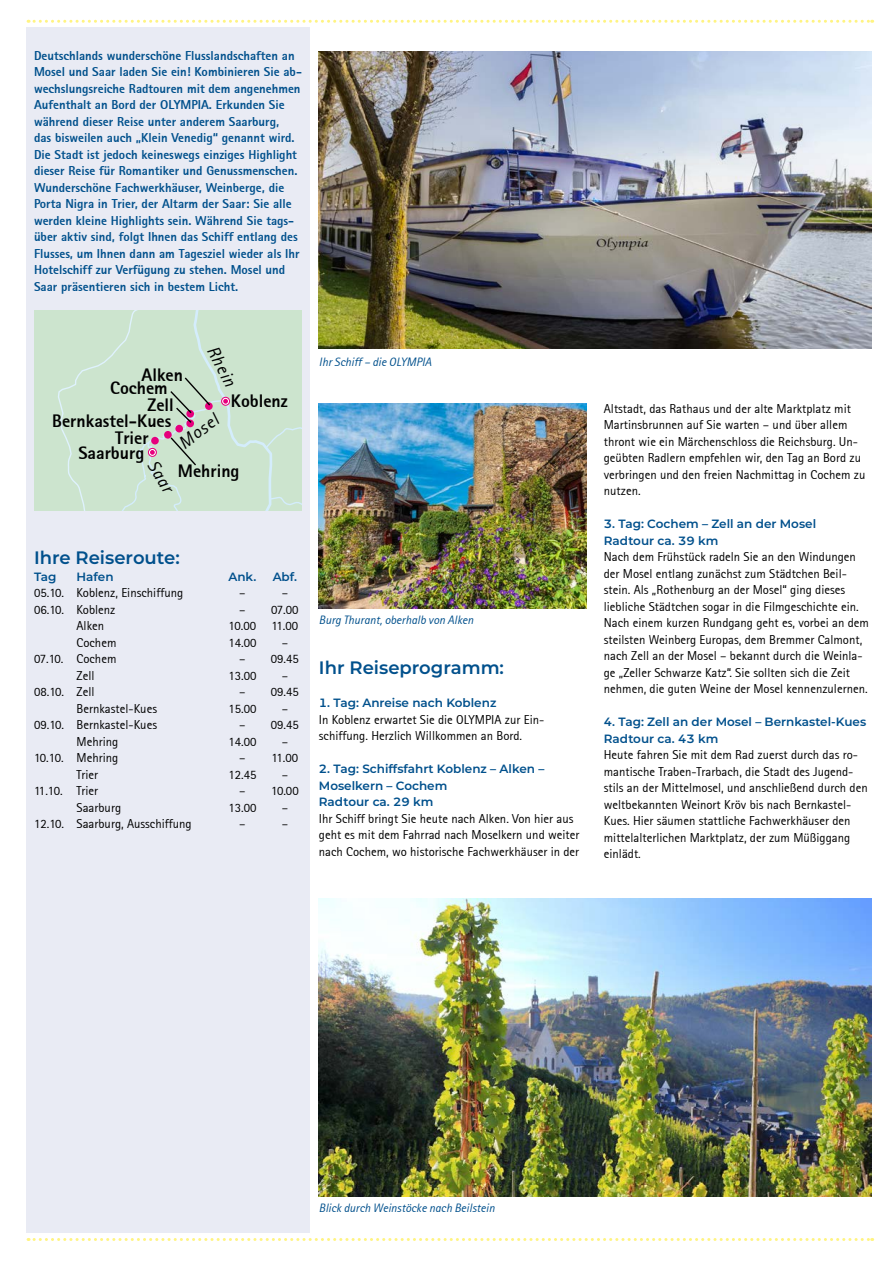
<style>
.page{position:relative;width:893px;height:1263px;background:#fff}
.page>*{position:absolute;margin:0;border:0;box-sizing:border-box;transform-origin:0 0}
.t1{font:600 18px "Montserrat";color:#00508c}
.t2{font:800 17.85px/17.4px "Rotis Sans Serif";color:#000}
.t3{font:italic 17.85px "Rotis Sans Serif";color:#000}
.t4{font:12.75px/16.5px "Rotis Sans Serif";color:#000}
.t5{font:800 12.75px/16.5px "Rotis Sans Serif";color:#00508c}
.t6{font:600 12px/16.5px "Montserrat";color:#00508c}
.t7{font:italic 12px "Rotis Sans Serif";color:#00508c}
</style>
<div class="page">
<div style="left:27px;top:28px;width:283px;height:1205px;background:#e9ebf4"></div>
<svg style="left:28px;top:20px;width:845px;height:3px"></svg>
<svg style="left:28px;top:1238px;width:845px;height:3px"></svg>
<img style="left:319px;top:51px;width:553px;height:298px">
<div style="left:34px;top:310px;width:268px;height:201px;background:#cce4ce"></div>
<svg style="left:58px;top:310px;width:244px;height:201px"></svg>
<img style="left:319px;top:404px;width:268px;height:204px">
<img style="left:319px;top:898px;width:553px;height:298px">
<p class="t5" style="left:34px;top:47px;width:269px">Deutschlands wunderschöne Flusslandschaften an Mosel und Saar laden Sie ein! Kombinieren Sie ab&shy;wechslungsreiche Radtouren mit dem angenehmen Aufenthalt an Bord der OLYMPIA. Erkunden Sie während dieser Reise unter anderem Saarburg,<br>das bisweilen auch „Klein Venedig“ genannt wird.<br>Die Stadt ist jedoch keineswegs einziges Highlight dieser Reise für Romantiker und Genussmenschen.<br>Wunderschöne Fachwerkhäuser, Weinberge, die Porta Nigra in Trier, der Altarm der Saar: Sie alle werden kleine Highlights sein. Während Sie tags&shy;über aktiv sind, folgt Ihnen das Schiff entlang des Flusses, um Ihnen dann am Tagesziel wieder als Ihr Hotelschiff zur Verfügung zu stehen. Mosel und Saar präsentieren sich in bestem Licht.</p>
<h2 class="t3" style="left:221px;top:342px;width:45px;rotate:63deg">Rhein</h2>
<h2 class="t3" style="left:175px;top:436px;width:47px;rotate:-37deg">Mosel</h2>
<h2 class="t2" style="left:142px;top:366px;width:43px">Alken</h2>
<h2 class="t2" style="left:148px;top:379px;width:28px;text-indent:-37px">Cochem<br>Zell</h2>
<h2 class="t2" style="left:231px;top:392px;width:58px">Koblenz</h2>
<h2 class="t2" style="left:115px;top:412px;width:58px;text-indent:-63px">Bernkastel-Kues<br>Trier</h2>
<h2 class="t2" style="left:78px;top:444px;width:67px">Saarburg</h2>
<h2 class="t3" style="left:161px;top:456px;width:36px;rotate:59deg">Saar</h2>
<h2 class="t2" style="left:178px;top:462px;width:63px">Mehring</h2>
<p class="t7" style="left:319px;top:354px;width:114px">Ihr Schiff – die OLYMPIA</p>
<h1 class="t1" style="left:34px;top:545px;width:147px">Ihre Reiseroute:</h1>
<p class="t6" style="left:34px;top:567px;width:24px">Tag</p>
<p class="t6" style="left:77px;top:567px;width:39px">Hafen</p>
<p class="t6" style="left:228px;top:567px;width:29px">Ank.</p>
<p class="t6" style="left:273px;top:567px;width:26px">Abf.</p>
<p class="t4" style="left:34px;top:584px;width:151px">05.10. Koblenz, Einschiffung</p>
<p class="t4" style="left:239px;top:584px;width:8px">–</p>
<p class="t4" style="left:282px;top:584px;width:8px">–</p>
<p class="t4" style="left:34px;top:601px;width:83px">06.10. Koblenz</p>
<p class="t4" style="left:239px;top:601px;width:61px">– 07.00</p>
<p class="t4" style="left:77px;top:617px;width:29px">Alken</p>
<p class="t4" style="left:229px;top:617px;width:71px">10.00 11.00</p>
<p class="t4" style="left:77px;top:634px;width:41px">Cochem</p>
<p class="t4" style="left:228px;top:634px;width:30px">14.00</p>
<p class="t4" style="left:282px;top:634px;width:8px">–</p>
<p class="t4" style="left:34px;top:650px;width:84px">07.10. Cochem</p>
<p class="t4" style="left:239px;top:650px;width:61px">– 09.45</p>
<p class="t4" style="left:77px;top:667px;width:19px">Zell</p>
<p class="t4" style="left:228px;top:667px;width:30px">13.00</p>
<p class="t4" style="left:282px;top:667px;width:8px">–</p>
<p class="t4" style="left:34px;top:683px;width:62px">08.10. Zell</p>
<p class="t4" style="left:239px;top:683px;width:61px">– 09.45</p>
<p class="t4" style="left:77px;top:700px;width:82px">Bernkastel-Kues</p>
<p class="t4" style="left:228px;top:700px;width:30px">15.00</p>
<p class="t4" style="left:282px;top:700px;width:8px">–</p>
<p class="t4" style="left:34px;top:716px;width:125px">09.10. Bernkastel-Kues</p>
<p class="t4" style="left:239px;top:716px;width:61px">– 09.45</p>
<p class="t4" style="left:77px;top:733px;width:43px">Mehring</p>
<p class="t4" style="left:228px;top:733px;width:30px">14.00</p>
<p class="t4" style="left:282px;top:733px;width:8px">–</p>
<p class="t4" style="left:34px;top:749px;width:86px">10.10. Mehring</p>
<p class="t4" style="left:239px;top:749px;width:61px">– 11.00</p>
<p class="t4" style="left:77px;top:766px;width:23px">Trier</p>
<p class="t4" style="left:228px;top:766px;width:30px">12.45</p>
<p class="t4" style="left:282px;top:766px;width:8px">–</p>
<p class="t4" style="left:34px;top:782px;width:66px">11.10. Trier</p>
<p class="t4" style="left:239px;top:782px;width:61px">– 10.00</p>
<p class="t4" style="left:77px;top:799px;width:46px">Saarburg</p>
<p class="t4" style="left:228px;top:799px;width:30px">13.00</p>
<p class="t4" style="left:282px;top:799px;width:8px">–</p>
<p class="t4" style="left:34px;top:815px;width:159px">12.10. Saarburg, Ausschiffung</p>
<p class="t4" style="left:239px;top:815px;width:8px">–</p>
<p class="t4" style="left:282px;top:815px;width:8px">–</p>
<p class="t7" style="left:319px;top:612px;width:156px">Burg Thurant, oberhalb von Alken</p>
<h1 class="t1" style="left:319px;top:655px;width:187px">Ihr Reiseprogramm:</h1>
<p class="t6" style="left:319px;top:694px;width:179px">1. Tag: Anreise nach Koblenz</p>
<p class="t4" style="left:319px;top:711px;width:227px">In Koblenz erwartet Sie die OLYMPIA zur Ein&shy;schiffung. Herzlich Willkommen an Bord.</p>
<p class="t6" style="left:319px;top:760px;width:227px">2. Tag: Schiffsfahrt Koblenz – Alken –<br>Moselkern – Cochem<br>Radtour ca. 29 km</p>
<p class="t4" style="left:319px;top:810px;width:262px">Ihr Schiff bringt Sie heute nach Alken. Von hier aus geht es mit dem Fahrrad nach Moselkern und weiter nach Cochem, wo historische Fachwerkhäuser in der</p>
<p class="t4" style="left:604px;top:400px;width:263px">Altstadt, das Rathaus und der alte Marktplatz mit Martinsbrunnen auf Sie warten – und über allem thront wie ein Märchenschloss die Reichsburg. Un&shy;geübten Radlern empfehlen wir, den Tag an Bord zu verbringen und den freien Nachmittag in Cochem zu nutzen.</p>
<p class="t6" style="left:604px;top:515px;width:214px">3. Tag: Cochem – Zell an der Mosel<br>Radtour ca. 39 km</p>
<p class="t4" style="left:604px;top:549px;width:267px">Nach dem Frühstück radeln Sie an den Windungen der Mosel entlang zunächst zum Städtchen Beil&shy;stein. Als „Rothenburg an der Mosel“ ging dieses liebliche Städtchen sogar in die Filmgeschichte ein.<br>Nach einem kurzen Rundgang geht es, vorbei an dem steilsten Weinberg Europas, dem Bremmer Calmont, nach Zell an der Mosel – bekannt durch die Weinla&shy;ge „Zeller Schwarze Katz“. Sie sollten sich die Zeit nehmen, die guten Weine der Mosel kennenzulernen.</p>
<p class="t6" style="left:604px;top:713px;width:264px">4. Tag: Zell an der Mosel – Bernkastel-Kues<br>Radtour ca. 43 km</p>
<p class="t4" style="left:604px;top:747px;width:265px">Heute fahren Sie mit dem Rad zuerst durch das ro&shy;mantische Traben-Trarbach, die Stadt des Jugend&shy;stils an der Mittelmosel, und anschließend durch den weltbekannten Weinort Kröv bis nach Bernkastel-Kues. Hier säumen stattliche Fachwerkhäuser den mittelalterlichen Marktplatz, der zum Müßiggang einlädt.</p>
<p class="t7" style="left:319px;top:1200px;width:177px">Blick durch Weinstöcke nach Beilstein</p>
</div>
